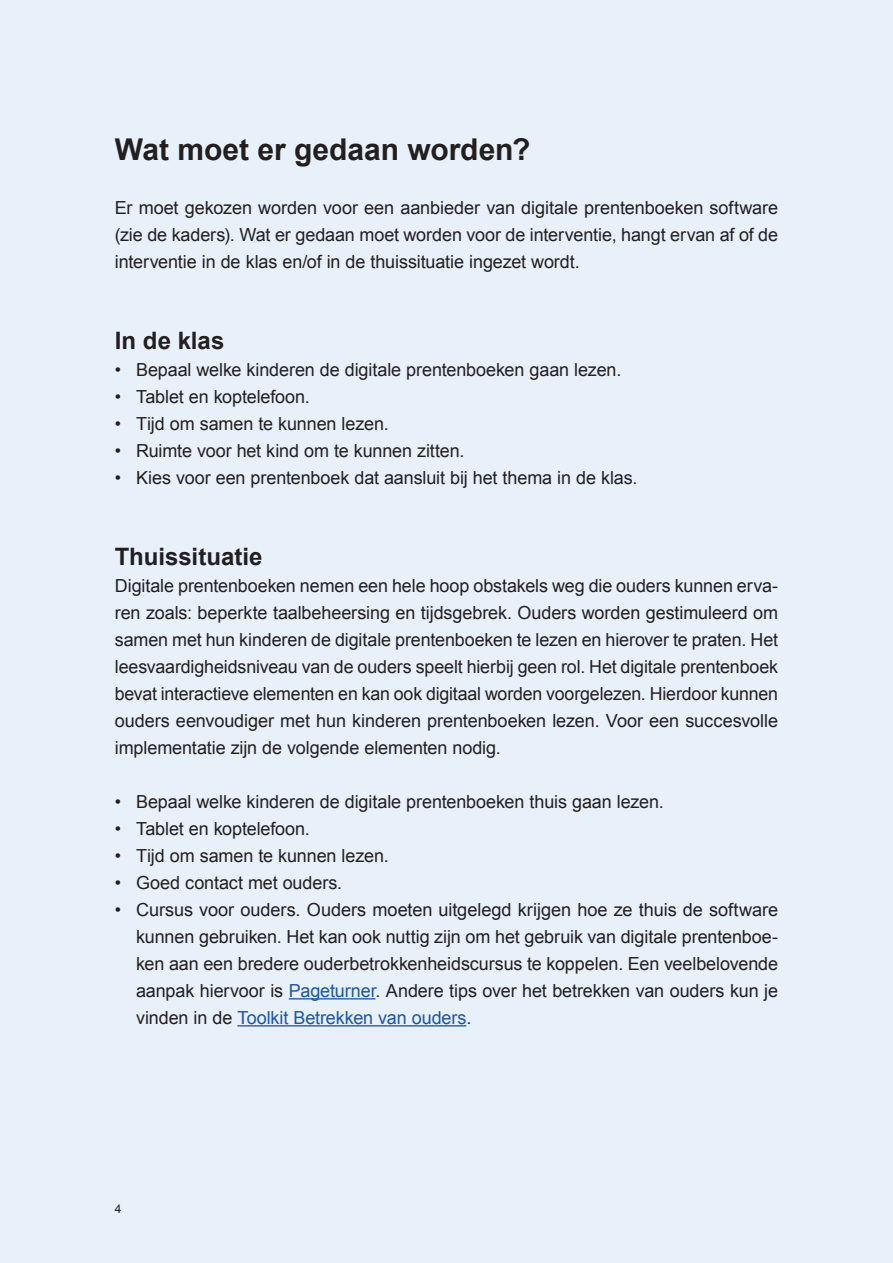
<style>
.page{position:relative;width:893px;height:1263px;background:#e8f0f9}
.page>*{position:absolute;margin:0;border:0;box-sizing:border-box;transform-origin:0 0}
.Subheader_not_number{font:700 30px "Arial";color:#231f20}
.Sub-Subheader_not_nu{font:700 24px "Arial";color:#231f20}
.t1{font:18px/27px "Arial";letter-spacing:-.005em;color:#231f20;text-align:justify}
.t2{font:12px "Arial";color:#231f20}
.s1{color:#1c55a5}
</style>
<div class="page">
<hr style="left:289px;top:998px;width:86px;height:1px;background:#1c55a5">
<hr style="left:237px;top:1025px;width:229px;height:1px;background:#1c55a5">
<p class="Subheader_not_number" style="left:115px;top:130px;width:417px">Wat moet er gedaan worden?</p>
<p class="t1" style="left:115px;top:194px;width:665px">Er moet gekozen worden voor een aanbieder van digitale prentenboeken software (zie de kaders). Wat er gedaan moet worden voor de interventie, hangt ervan af of de interventie in de klas en/of in de thuissituatie ingezet wordt.</p>
<p class="Sub-Subheader_not_nu" style="left:115px;top:325px;width:111px">In de klas</p>
<p class="t1" style="left:115px;top:356px;width:508px">• Bepaal welke kinderen de digitale prentenboeken gaan lezen.</p>
<p class="t1" style="left:115px;top:383px;width:197px">• Tablet en koptelefoon.</p>
<p class="t1" style="left:115px;top:410px;width:275px">• Tijd om samen te kunnen lezen.</p>
<p class="t1" style="left:115px;top:437px;width:351px">• Ruimte voor het kind om te kunnen zitten.</p>
<p class="t1" style="left:115px;top:464px;width:524px">• Kies voor een prentenboek dat aansluit bij het thema in de klas.</p>
<p class="Sub-Subheader_not_nu" style="left:115px;top:541px;width:149px">Thuissituatie</p>
<p class="t1" style="left:115px;top:572px;width:665px">Digitale prentenboeken nemen een hele hoop obstakels weg die ouders kunnen erva&shy;ren zoals: beperkte taalbeheersing en tijdsgebrek. Ouders worden gestimuleerd om samen met hun kinderen de digitale prentenboeken te lezen en hierover te praten. Het leesvaardigheidsniveau van de ouders speelt hierbij geen rol. Het digitale prentenboek bevat interactieve elementen en kan ook digitaal worden voorgelezen. Hierdoor kunnen ouders eenvoudiger met hun kinderen prentenboeken lezen. Voor een succesvolle implementatie zijn de volgende elementen nodig.</p>
<p class="t1" style="left:115px;top:788px;width:551px">• Bepaal welke kinderen de digitale prentenboeken thuis gaan lezen.</p>
<p class="t1" style="left:115px;top:815px;width:197px">• Tablet en koptelefoon.</p>
<p class="t1" style="left:115px;top:842px;width:275px">• Tijd om samen te kunnen lezen.</p>
<p class="t1" style="left:115px;top:869px;width:229px">• Goed contact met ouders.</p>
<p class="t1" style="left:136px;top:896px;width:644px;text-indent:-21px">• Cursus voor ouders. Ouders moeten uitgelegd krijgen hoe ze thuis de software kunnen gebruiken. Het kan ook nuttig zijn om het gebruik van digitale prentenboe&shy;ken aan een bredere ouderbetrokkenheidscursus te koppelen. Een veelbelovende aanpak hiervoor is <span class="s1">Pageturner</span>. Andere tips over het betrekken van ouders kun je vinden in de <span class="s1">Toolkit Betrekken van ouders</span>.</p>
<p class="t2" style="left:115px;top:1201px;width:8px">4</p>
</div>
